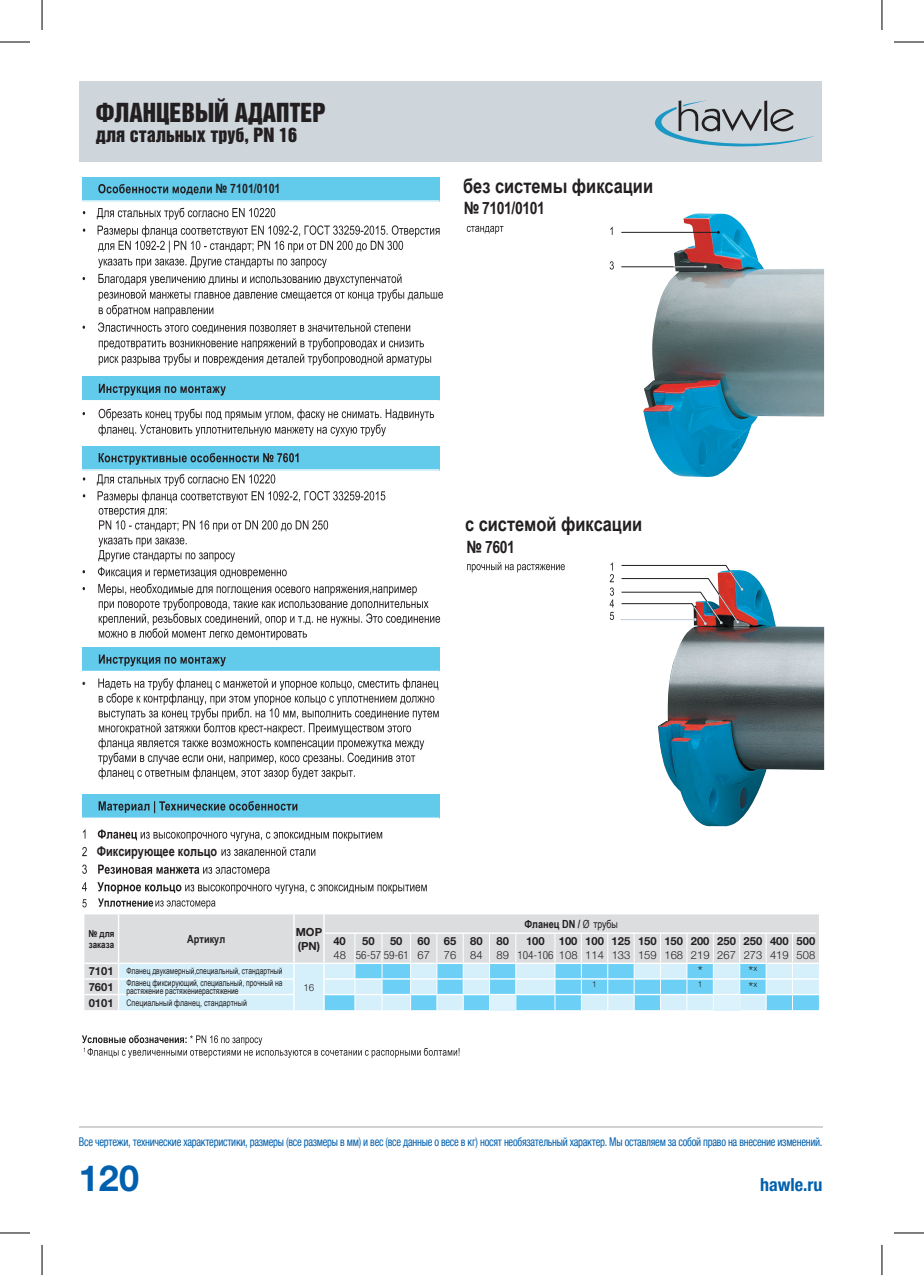
<style>
.page{position:relative;width:924px;height:1275px;background:#fff}
.page>*{position:absolute;margin:0;border:0;box-sizing:border-box;transform-origin:0 0}
.t1{font:700 36px "Helvetica Neue";color:#0160ae}
.Заголовок{font:24px "Helvetica Inserat Cyr Upright";color:#231f20}
.t2{font:700 20px "Arial Narrow";color:#231f20}
.Маленький_заголвок{font:18px "Helvetica Inserat Cyr Upright";color:#231f20}
.t3{font:700 condensed 18px "Helvetica Neue LTCYR";color:#0160ae}
.артикул{font:700 17px "Arial Narrow";letter-spacing:-.025em;color:#231f20}
.t4{font:300 14px "Helvetica Neue LT Pro";color:#231f20}
.t5{font:700 13.6px "Arial Narrow";color:#231f20}
.t6{font:700 13px "Arial Narrow";color:#231f20}
.t7{font:12.8px "Arial Narrow";color:#231f20;scale:.95 1}
.t8{font:condensed 12px "Helvetica Neue LTCYR";letter-spacing:-.025em;color:#0160ae;scale:.88 1}
.t9{font:300 11.2px/14.6px "Helvetica Neue LT Pro";color:#231f20;text-align:right}
.t10{font:700 11.2px/13.4px "Helvetica Neue LT Pro";color:#231f20}
.t11{font:700 11.2px "Arial Narrow";color:#231f20}
.t12{font:700 9.8px/11.8px "Arial Narrow";color:#231f20}
.t13{font:300 9.8px "Helvetica Neue LT Pro";color:#231f20}
.t14{font:9px/11.8px "Arial Narrow";color:#231f20;scale:.9 1}
.t15{font:300 8.2px "Helvetica Neue LT Pro";color:#231f20}
.s1{font-weight:400}
.s2{font-weight:700}
.s3{font-stretch:condensed}
</style>
<div class="page">
<img style="left:657px;top:570px;width:166px;height:256px">
<hr style="left:621px;top:603px;width:70px;height:1px;background:#231f20">
<hr style="left:621px;top:592px;width:79px;height:1px;background:#231f20">
<hr style="left:621px;top:578px;width:87px;height:1px;background:#231f20">
<hr style="left:621px;top:565px;width:104px;height:1px;background:#231f20">
<svg style="left:609px;top:562px;width:4px;height:58px"></svg>
<img style="left:643px;top:213px;width:180px;height:264px">
<hr style="left:621px;top:619px;width:73px;height:1px;background:#cdd8de">
<svg style="left:690px;top:564px;width:53px;height:61px"></svg>
<hr style="left:621px;top:266px;width:79px;height:1px;background:#231f20">
<svg style="left:609px;top:261px;width:4px;height:8px"></svg>
<hr style="left:621px;top:232px;width:97px;height:1px;background:#231f20">
<hr style="left:673px;top:266px;width:32px;height:1px;background:#cdd8de">
<div style="left:82px;top:794px;width:357px;height:24px;background:#62cbec"></div>
<hr style="left:82px;top:817px;width:357px;height:2px;background:#fff">
<svg style="left:99px;top:801px;width:198px;height:12px"></svg>
<svg style="left:82px;top:847px;width:5px;height:9px"></svg>
<svg style="left:98px;top:829px;width:284px;height:27px"></svg>
<svg style="left:82px;top:864px;width:5px;height:10px"></svg>
<svg style="left:98px;top:864px;width:171px;height:12px"></svg>
<svg style="left:82px;top:882px;width:5px;height:9px"></svg>
<svg style="left:82px;top:899px;width:5px;height:8px"></svg>
<svg style="left:97px;top:882px;width:329px;height:26px"></svg>
<svg style="left:82px;top:1035px;width:377px;height:23px"></svg>
<div style="left:82px;top:177px;width:357px;height:24px;background:#62cbec"></div>
<hr style="left:82px;top:200px;width:357px;height:2px;background:#fff">
<svg style="left:98px;top:184px;width:114px;height:11px"></svg>
<div style="left:82px;top:446px;width:357px;height:24px;background:#62cbec"></div>
<hr style="left:82px;top:469px;width:357px;height:2px;background:#fff">
<svg style="left:99px;top:453px;width:199px;height:12px"></svg>
<svg style="left:82px;top:474px;width:358px;height:166px"></svg>
<svg style="left:98px;top:678px;width:340px;height:101px"></svg>
<svg style="left:466px;top:226px;width:37px;height:8px"></svg>
<svg style="left:467px;top:562px;width:97px;height:10px"></svg>
<svg style="left:82px;top:409px;width:352px;height:27px"></svg>
<div style="left:82px;top:377px;width:357px;height:24px;background:#62cbec"></div>
<hr style="left:82px;top:400px;width:357px;height:1px;background:#fff">
<svg style="left:99px;top:384px;width:127px;height:11px"></svg>
<div style="left:82px;top:647px;width:357px;height:24px;background:#62cbec"></div>
<svg style="left:99px;top:654px;width:127px;height:12px"></svg>
<svg style="left:83px;top:208px;width:356px;height:60px"></svg>
<svg style="left:82px;top:274px;width:361px;height:91px"></svg>
<div style="left:79px;top:82px;width:741px;height:80px;background:#ced6dc"></div>
<svg style="left:655px;top:100px;width:160px;height:47px"></svg>
<hr style="left:79px;top:1126px;width:743px;height:2px;background:#d1d2d4">
<hr style="left:0;top:42px;width:30px;height:1px;background:#000">
<hr style="left:893px;top:42px;width:30px;height:1px;background:#000">
<hr style="left:0;top:1232px;width:30px;height:1px;background:#000">
<hr style="left:893px;top:1232px;width:30px;height:1px;background:#000">
<hr style="left:42px;top:0;width:1px;height:30px;background:#000">
<hr style="left:42px;top:1245px;width:1px;height:30px;background:#000">
<hr style="left:881px;top:0;width:1px;height:30px;background:#000">
<hr style="left:881px;top:1245px;width:1px;height:30px;background:#000">
<div style="left:84px;top:914px;width:34px;height:96px;background:#dcdddf"></div>
<hr style="left:84px;top:962px;width:34px;height:2px;background:#fff">
<hr style="left:84px;top:978px;width:34px;height:1px;background:#fff">
<hr style="left:84px;top:994px;width:34px;height:1px;background:#fff">
<svg style="left:119px;top:914px;width:699px;height:96px;background:#cbe2ec"></svg>
<hr style="left:325px;top:932px;width:490px;height:2px;background:#fff">
<div style="left:713px;top:995px;width:26px;height:15px;background:#dcf2fc"></div>
<div style="left:489px;top:995px;width:26px;height:15px;background:#dcf2fc"></div>
<p class="Заголовок" style="left:96px;top:98px;width:231px">ФЛАНЦЕВЫЙ АДАПТЕР</p>
<p class="Маленький_заголвок" style="left:96px;top:124px;width:202px">для стальных труб, PN 16</p>
<p class="t6" style="left:215px;top:179px;width:66px">№ 7101/0101</p>
<p class="t2" style="left:463px;top:171px;width:191px">без системы фиксации</p>
<p class="артикул" style="left:463px;top:195px;width:83px">№ 7101/0101</p>
<p class="t2" style="left:465px;top:509px;width:178px">с системой фиксации</p>
<p class="t7" style="left:82px;top:674px;width:5px">•</p>
<p class="артикул" style="left:466px;top:534px;width:50px">№ 7601</p>
<p class="t5" style="left:97px;top:841px;width:122px">Фиксирующее кольцо</p>
<p class="t12" style="left:88px;top:926px;width:28px">№ для заказа</p>
<p class="t11" style="left:187px;top:930px;width:39px">Артикул</p>
<p class="t10" style="left:296px;top:925px;width:28px">MOP (PN)</p>
<p class="t11" style="left:524px;top:915px;width:95px">Фланец DN / <span class="s1">Ø трубы</span></p>
<p class="t10" style="left:333px;top:934px;width:14px">40</p>
<p class="t10" style="left:362px;top:934px;width:14px">50</p>
<p class="t10" style="left:390px;top:934px;width:14px">50</p>
<p class="t10" style="left:417px;top:934px;width:93px">60 65 80 80</p>
<p class="t10" style="left:526px;top:934px;width:20px">100</p>
<p class="t9" style="left:333px;top:933px;width:483px"><span class="s2">100 100 125 150 150 200 250 250 400 500<br></span>48 <span class="s3">56-57 59-61</span> 67 76 84 89 <span class="s3">104-106</span> 108 114 133 159 168 219 267 273 419 508</p>
<p class="t4" style="left:697px;top:962px;width:6px">*</p>
<p class="t4" style="left:748px;top:962px;width:10px">*<sup>x</sup></p>
<p class="t10" style="left:89px;top:964px;width:26px">7101</p>
<p class="t14" style="left:126px;top:965px;width:175px">Фланец двукамерный,специальный, стандартный<br>Фланец фиксирующий, специальный, прочный на</p>
<p class="t14" style="left:126px;top:984px;width:135px">растяжение растяжениерастяжение<br>Специальный фланец, стандартный</p>
<p class="t10" style="left:89px;top:979px;width:26px">7601</p>
<p class="t15" style="left:592px;top:979px;width:6px">1</p>
<p class="t15" style="left:697px;top:979px;width:6px">1</p>
<p class="t4" style="left:748px;top:978px;width:10px">*<sup>x</sup></p>
<p class="t10" style="left:89px;top:995px;width:26px">0101</p>
<p class="t13" style="left:303px;top:981px;width:12px">16</p>
<p class="t8" style="left:79px;top:1135px;width:846px">Все чертежи, технические характеристики, размеры (все размеры в мм) и вес (все данные о весе в кг) носят необязательный характер. Мы оставляем за собой право на внесение изменений.</p>
<h3 class="t3" style="left:759px;top:1174px;width:64px">hawle.ru</h3>
<h1 class="t1" style="left:79px;top:1155px;width:62px">120</h1>
</div>
